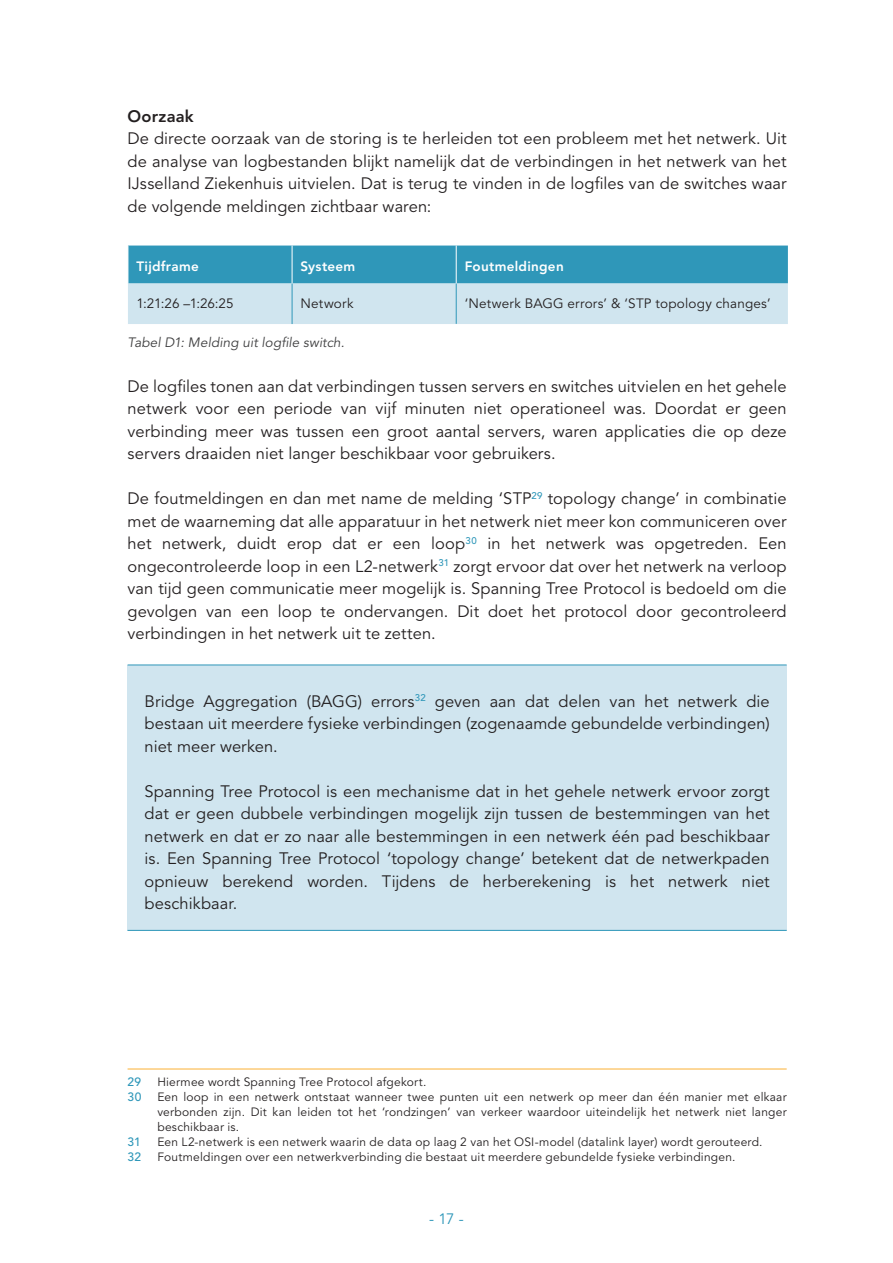
<style>
.page{position:relative;width:893px;height:1263px;background:#fff}
.page>*{position:absolute;margin:0;border:0;box-sizing:border-box;transform-origin:0 0}
.t1{font:16.5px/22.5px "Avenir LT Std";letter-spacing:.005em;color:#231f20;text-align:justify}
.t2{font:800 16.5px "Avenir LT Std";letter-spacing:.015em;color:#231f20}
.t3{font:15px "Avenir LT Std";color:#2f97b9}
.t4{font:13.5px "Avenir LT Std";letter-spacing:.015em;color:#231f20}
.t5{font:italic 13.5px "Avenir LT Std";letter-spacing:.01em;color:#3e3e3f}
.t6{font:800 13.5px "Avenir LT Std";letter-spacing:.02em;color:#fff}
.t7{font:12px/15px "Avenir LT Std";letter-spacing:.02em;color:#231f20;text-align:justify}
.t8{font:500 12px "Avenir LT Std";letter-spacing:.025em;color:#2f97b9}
</style>
<div class="page">
<svg style="left:128px;top:246px;width:660px;height:78px;background:#83bfd5"></svg>
<hr style="left:128px;top:246px;width:1px;height:38px;background:#fff">
<hr style="left:292px;top:246px;width:1px;height:38px;background:#fff">
<hr style="left:456px;top:246px;width:1px;height:38px;background:#fff">
<hr style="left:292px;top:284px;width:1px;height:40px;background:#2f97b9">
<hr style="left:456px;top:284px;width:1px;height:40px;background:#2f97b9">
<div style="left:128px;top:665px;width:659px;height:265px;background:#d0e5ef"></div>
<hr style="left:128px;top:665px;width:659px;height:1px;background:#2f97b9">
<hr style="left:128px;top:930px;width:659px;height:1px;background:#2f97b9">
<hr style="left:128px;top:1069px;width:659px;height:1px;background:#fbb033">
<p class="t2" style="left:128px;top:106px;width:68px">Oorzaak</p>
<p class="t1" style="left:128px;top:128px;width:661px">De directe oorzaak van de storing is te herleiden tot een probleem met het netwerk. Uit de analyse van logbestanden blijkt namelijk dat de verbindingen in het netwerk van het IJsselland Ziekenhuis uitvielen. Dat is terug te vinden in de logfiles van de switches waar de volgende meldingen zichtbaar waren:</p>
<p class="t6" style="left:136px;top:258px;width:64px">Tijdframe</p>
<p class="t6" style="left:301px;top:258px;width:56px">Systeem</p>
<p class="t6" style="left:465px;top:258px;width:101px">Foutmeldingen</p>
<p class="t4" style="left:136px;top:296px;width:99px">1:21:26 –1:26:25</p>
<p class="t4" style="left:301px;top:296px;width:55px">Network</p>
<p class="t4" style="left:465px;top:296px;width:307px">‘Netwerk BAGG errors’ &amp; ‘STP topology changes’</p>
<p class="t5" style="left:128px;top:334px;width:218px">Tabel D1: Melding uit logfile switch.</p>
<p class="t1" style="left:128px;top:375px;width:661px">De logfiles tonen aan dat verbindingen tussen servers en switches uitvielen en het gehele netwerk voor een periode van vijf minuten niet operationeel was. Doordat er geen verbinding meer was tussen een groot aantal servers, waren applicaties die op deze servers draaiden niet langer beschikbaar voor gebruikers.</p>
<p class="t1" style="left:128px;top:488px;width:661px">De foutmeldingen en dan met name de melding ‘STP<sup>29</sup> topology change’ in combinatie met de waarneming dat alle apparatuur in het netwerk niet meer kon communiceren over het netwerk, duidt erop dat er een loop<sup>30</sup> in het netwerk was opgetreden. Een ongecontroleerde loop in een L2-netwerk<sup>31</sup> zorgt ervoor dat over het netwerk na verloop van tijd geen communicatie meer mogelijk is. Spanning Tree Protocol is bedoeld om die gevolgen van een loop te ondervangen. Dit doet het protocol door gecontroleerd verbindingen in het netwerk uit te zetten.</p>
<p class="t1" style="left:145px;top:690px;width:627px">Bridge Aggregation (BAGG) errors<sup>32</sup> geven aan dat delen van het netwerk die bestaan uit meerdere fysieke verbindingen (zogenaamde gebundelde verbindingen) niet meer werken.</p>
<p class="t1" style="left:145px;top:780px;width:627px">Spanning Tree Protocol is een mechanisme dat in het gehele netwerk ervoor zorgt dat er geen dubbele verbindingen mogelijk zijn tussen de bestemmingen van het netwerk en dat er zo naar alle bestemmingen in een netwerk één pad beschikbaar is. Een Spanning Tree Protocol ‘topology change’ betekent dat de netwerkpaden opnieuw berekend worden. Tijdens de herberekening is het netwerk niet beschikbaar.</p>
<p class="t8" style="left:128px;top:1075px;width:15px">29</p>
<p class="t7" style="left:157px;top:1075px;width:271px">Hiermee wordt Spanning Tree Protocol afgekort.</p>
<p class="t8" style="left:128px;top:1090px;width:15px">30</p>
<p class="t7" style="left:157px;top:1090px;width:631px">Een loop in een netwerk ontstaat wanneer twee punten uit een netwerk op meer dan één manier met elkaar verbonden zijn. Dit kan leiden tot het ‘rondzingen’ van verkeer waardoor uiteindelijk het netwerk niet langer beschikbaar is.</p>
<p class="t8" style="left:128px;top:1135px;width:15px">31</p>
<p class="t7" style="left:157px;top:1135px;width:607px">Een L2-netwerk is een netwerk waarin de data op laag 2 van het OSI-model (datalink layer) wordt gerouteerd.</p>
<p class="t8" style="left:128px;top:1150px;width:15px">32</p>
<p class="t7" style="left:157px;top:1150px;width:580px">Foutmeldingen over een netwerkverbinding die bestaat uit meerdere gebundelde fysieke verbindingen.</p>
<p class="t3" style="left:429px;top:1210px;width:36px">- 17 -</p>
</div>
